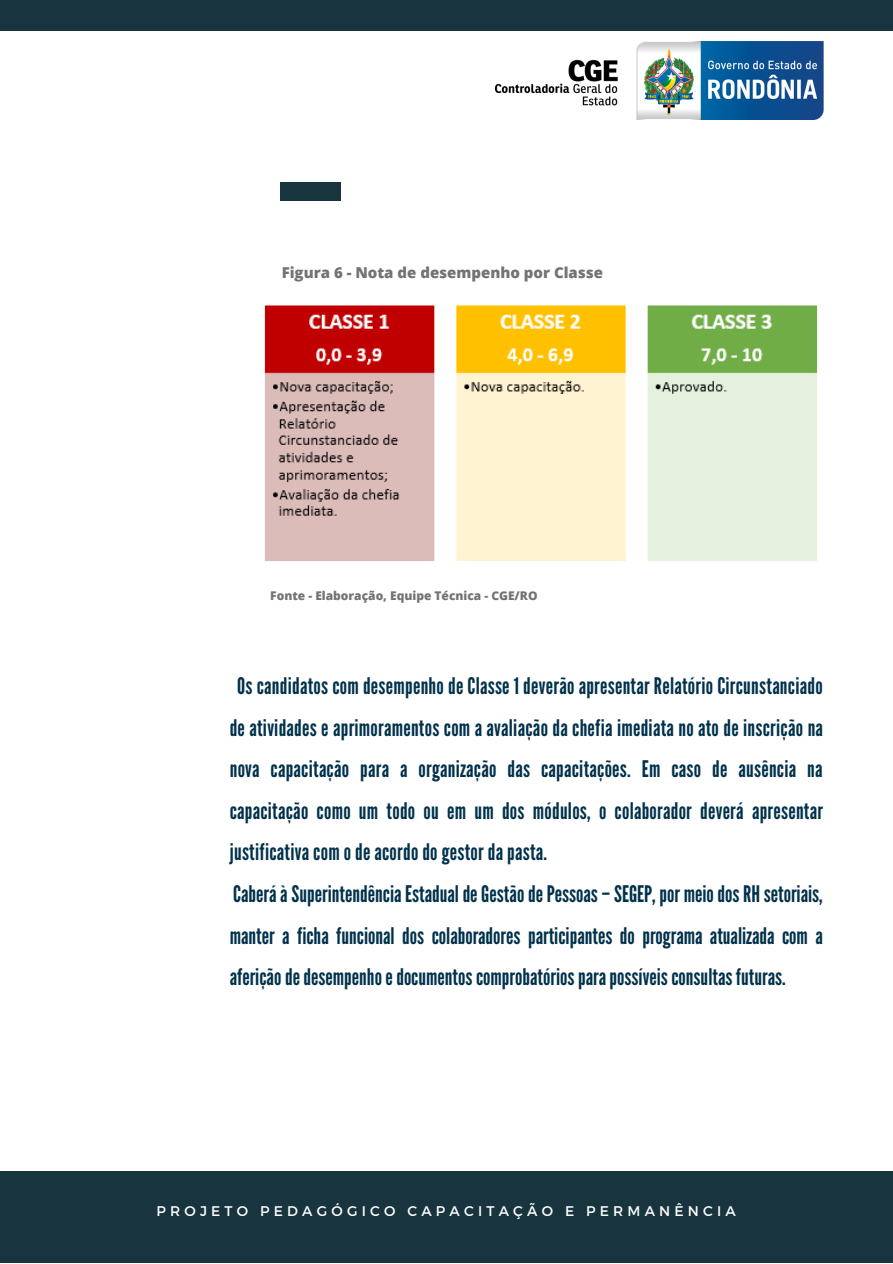
<style>
.page{position:relative;width:893px;height:1264px;background:#fff}
.page>*{position:absolute;margin:0;border:0;box-sizing:border-box;transform-origin:0 0}
.t1{font:22.8px/41.5px "League Gothic";letter-spacing:.01em;color:#00314b}
.t2{font:800 15px "Open Sans";color:#737373}
.t3{font:13.95px "Montserrat";letter-spacing:.3em;color:#fff}
.t4{font:800 12px "Open Sans";color:#737373}
</style>
<div class="page">
<div style="left:0;top:1171px;width:892px;height:91px;background:#18343f"></div>
<div style="left:0;top:0;width:892px;height:30px;background:#18343f"></div>
<div style="left:279px;top:182px;width:61px;height:18px;background:#18343f"></div>
<img style="left:495px;top:41px;width:328px;height:79px">
<img style="left:264px;top:305px;width:554px;height:256px">
<p class="t2" style="left:282px;top:262px;width:323px">Figura 6 - Nota de desempenho por Classe</p>
<p class="t4" style="left:270px;top:587px;width:269px">Fonte - Elaboração, Equipe Técnica - CGE/RO</p>
<p class="t1" style="left:230px;top:665px;width:595px;text-indent:8px">Os candidatos com desempenho de Classe 1 deverão apresentar Relatório Circunstanciado de atividades e aprimoramentos com a avaliação da chefia imediata no ato de inscrição na nova capacitação para a organização das capacitações. Em caso de ausência na capacitação como um todo ou em um dos módulos, o colaborador deverá apresentar justificativa com o de acordo do gestor da pasta.<br>Caberá à Superintendência Estadual de Gestão de Pessoas – SEGEP, por meio dos RH setoriais, manter a ficha funcional dos colaboradores participantes do programa atualizada com a aferiçãodedesempenhoedocumentoscomprobatóriosparapossíveisconsultasfuturas.</p>
<p class="t3" style="left:156px;top:1202px;width:581px">PROJETO PEDAGÓGICO CAPACITAÇÃO E PERMANÊNCIA</p>
</div>
